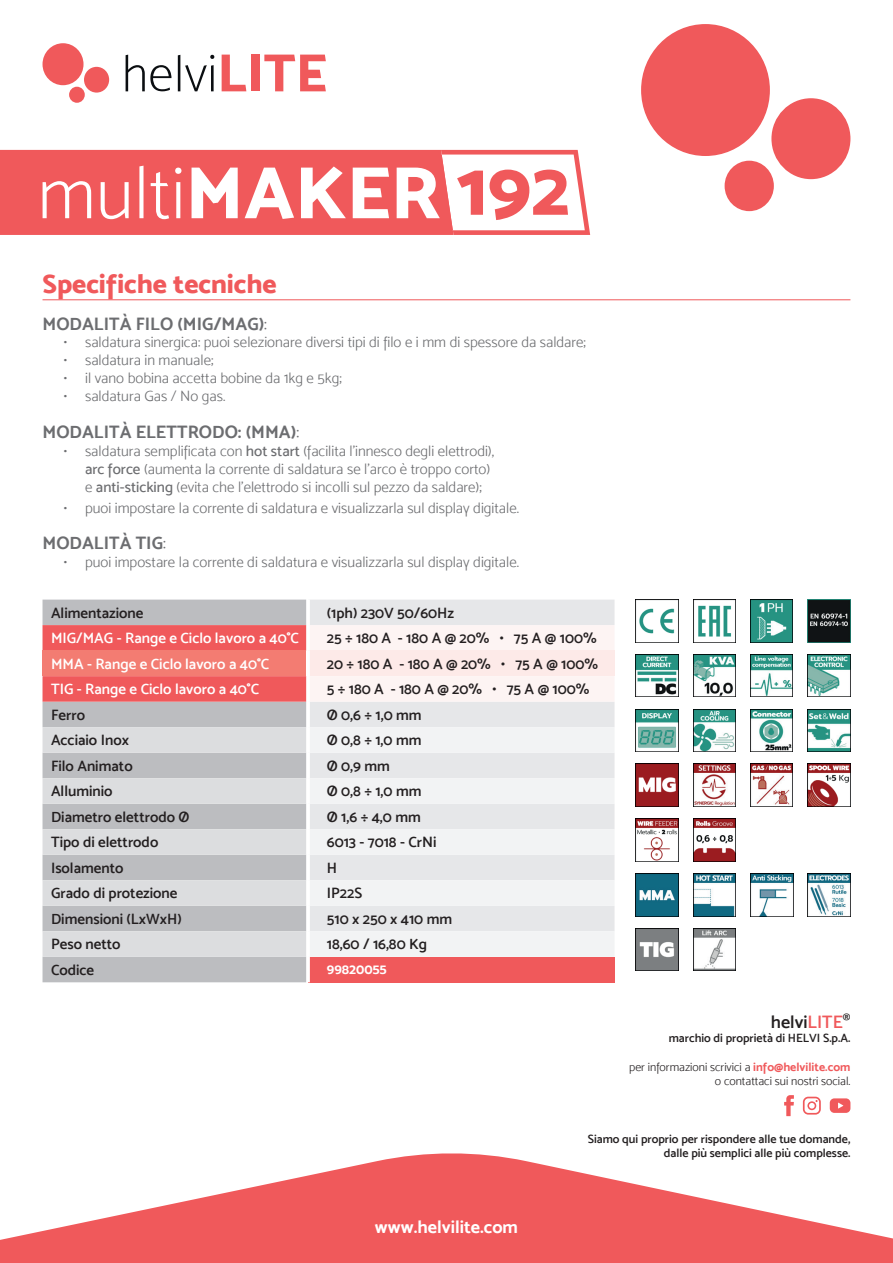
<style>
.page{position:relative;width:893px;height:1263px;background:#fff}
.page>*{position:absolute;margin:0;border:0;box-sizing:border-box;transform-origin:0 0}
.t1{font:78px "Mosk Extra Bold 800";color:#f0595b}
.t2{font:27px "Mosk Extra Bold 800";color:#f0595b}
.t3{font:18px "Mosk Bold 700";color:#6c6d70}
.t4{font:18px "Mosk Bold 700";color:#fff}
.t5{font:18px "Mosk Semi Bold 600";color:#231f20}
.t6{font:15px/18px "Mosk Light 300";color:#6c6d70}
.t7{font:15px/25.5px "Mosk Semi Bold 600";color:#231f20}
.t8{font:15px/25.5px "Mosk Semi Bold 600";color:#fff}
.t9{font:12px/14.4px "Mosk Semi Bold 600";color:#231f20;text-align:right}
.t10{font:12px/14.4px "Mosk Light 300";color:#231f20;text-align:right}
.t11{font:600 12px "Prompt";color:#fff}
.s1{font-family:"Mosk Light 300"}
.s2{font-family:"Mosk Medium 500"}
.s3{color:#f0595b}
.s4{font-family:"Mosk Bold 700";color:#f0595b}
</style>
<div class="page">
<svg style="left:0;top:1153px;width:893px;height:110px;fill:#f0595b"></svg>
<svg style="left:126px;top:55px;width:45px;height:36px"></svg>
<svg style="left:178px;top:55px;width:36px;height:36px"></svg>
<svg style="left:222px;top:55px;width:24px;height:36px"></svg>
<div style="left:251px;top:55px;width:8px;height:36px;background:#f0595b"></div>
<svg style="left:264px;top:55px;width:62px;height:36px"></svg>
<div style="left:84px;top:67px;width:25px;height:26px;background:#f0595b;border-radius:50%"></div>
<div style="left:69px;top:87px;width:16px;height:16px;background:#f0595b;border-radius:50%"></div>
<div style="left:43px;top:43px;width:41px;height:42px;background:#f0595b;border-radius:50%"></div>
<div style="left:771px;top:98px;width:79px;height:81px;background:#f0595b;border-radius:50%"></div>
<div style="left:725px;top:161px;width:49px;height:50px;background:#f0595b;border-radius:50%"></div>
<div style="left:641px;top:24px;width:129px;height:132px;background:#f0595b;border-radius:50%"></div>
<hr style="left:43px;top:300px;width:807px;height:1px;background:#f0595b">
<svg style="left:803px;top:1097px;width:18px;height:17px"></svg>
<svg style="left:830px;top:1098px;width:20px;height:15px"></svg>
<svg style="left:784px;top:1095px;width:10px;height:21px"></svg>
<div style="left:310px;top:600px;width:304px;height:127px;background:#e6e7e9"></div>
<svg style="left:310px;top:727px;width:304px;height:230px;fill:#f2f3f4"></svg>
<div style="left:308px;top:957px;width:306px;height:25px;background:#f0595b"></div>
<hr style="left:307px;top:957px;width:3px;height:25px;background:#fff">
<div style="left:43px;top:600px;width:263px;height:382px;background:#bcbdc0"></div>
<svg style="left:43px;top:625px;width:571px;height:77px"></svg>
<div style="left:43px;top:651px;width:263px;height:25px;background:#f37c72"></div>
<svg style="left:43px;top:727px;width:263px;height:230px;background:#cecfd1"></svg>
<img style="left:636px;top:600px;width:42px;height:34px">
<img style="left:693px;top:654px;width:43px;height:43px">
<img style="left:636px;top:709px;width:42px;height:43px">
<img style="left:636px;top:928px;width:42px;height:43px">
<img style="left:750px;top:764px;width:43px;height:42px">
<img style="left:693px;top:600px;width:43px;height:42px">
<img style="left:750px;top:600px;width:43px;height:42px">
<img style="left:808px;top:600px;width:42px;height:42px">
<img style="left:636px;top:764px;width:42px;height:42px">
<img style="left:693px;top:928px;width:43px;height:43px">
<img style="left:808px;top:764px;width:42px;height:42px">
<img style="left:693px;top:709px;width:43px;height:43px">
<img style="left:750px;top:654px;width:43px;height:43px">
<img style="left:751px;top:873px;width:42px;height:43px">
<img style="left:636px;top:819px;width:42px;height:42px">
<img style="left:808px;top:873px;width:42px;height:43px">
<img style="left:693px;top:819px;width:43px;height:42px">
<img style="left:808px;top:709px;width:42px;height:43px">
<img style="left:636px;top:873px;width:42px;height:43px">
<img style="left:693px;top:873px;width:43px;height:43px">
<img style="left:808px;top:654px;width:42px;height:43px">
<img style="left:750px;top:709px;width:43px;height:43px">
<img style="left:693px;top:764px;width:43px;height:42px">
<img style="left:636px;top:654px;width:42px;height:43px">
<svg style="left:0;top:150px;width:590px;height:85px"></svg>
<h2 class="t2" style="left:43px;top:267px;width:236px">Specifiche tecniche</h2>
<h1 class="t1" style="left:456px;top:140px;width:115px">192</h1>
<p class="t3" style="left:43px;top:313px;width:226px">MODALITÀ FILO (MIG/MAG)<span class="s1">:</span></p>
<p class="t6" style="left:64px;top:333px;width:524px">• saldatura sinergica: puoi selezionare diversi tipi di filo e i mm di spessore da saldare;</p>
<p class="t6" style="left:64px;top:351px;width:151px">• saldatura in manuale;</p>
<p class="t6" style="left:64px;top:369px;width:279px">• il vano bobina accetta bobine da 1kg e 5kg;</p>
<p class="t6" style="left:64px;top:387px;width:163px">• saldatura Gas / No gas.</p>
<p class="t3" style="left:43px;top:421px;width:258px">MODALITÀ ELETTRODO: (MMA)<span class="s1">:</span></p>
<p class="t6" style="left:85px;top:441px;width:411px;text-indent:-21px">• saldatura semplificata con <span class="s2">hot start</span> (facilita l’innesco degli elettrodi), <span class="s2">arc force</span> (aumenta la corrente di saldatura se l’arco è troppo corto) e <span class="s2">anti-sticking</span> (evita che l’elettrodo si incolli sul pezzo da saldare);</p>
<p class="t6" style="left:64px;top:498px;width:457px">• puoi impostare la corrente di saldatura e visualizzarla sul display digitale.</p>
<p class="t3" style="left:43px;top:532px;width:125px">MODALITÀ TIG<span class="s1">:</span></p>
<p class="t6" style="left:64px;top:552px;width:457px">• puoi impostare la corrente di saldatura e visualizzarla sul display digitale.</p>
<p class="t7" style="left:51px;top:600px;width:94px">Alimentazione</p>
<p class="t8" style="left:51px;top:625px;width:250px">MIG/MAG - Range e Ciclo lavoro a 40°C<br>MMA - Range e Ciclo lavoro a 40°C<br>TIG - Range e Ciclo lavoro a 40°C</p>
<p class="t7" style="left:51px;top:702px;width:140px">Ferro<br>Acciaio Inox<br>Filo Animato<br>Alluminio<br>Diametro elettrodo Ø<br>Tipo di elettrodo<br>Isolamento<br>Grado di protezione<br>Dimensioni (LxWxH)<br>Peso netto<br>Codice</p>
<p class="t7" style="left:327px;top:600px;width:273px">(1ph) 230V 50/60Hz<br>25 ÷ 180 A - 180 A @ 20% • 75 A @ 100%<br>20 ÷ 180 A - 180 A @ 20% • 75 A @ 100%<br>5 ÷ 180 A - 180 A @ 20% • 75 A @ 100%<br>Ø 0,6 ÷ 1,0 mm<br>Ø 0,8 ÷ 1,0 mm<br>Ø 0,9 mm<br>Ø 0,8 ÷ 1,0 mm<br>Ø 1,6 ÷ 4,0 mm<br>6013 - 7018 - CrNi<br>H<br>IP22S<br>510 x 250 x 410 mm<br>18,60 / 16,80 Kg</p>
<p class="t11" style="left:327px;top:961px;width:61px">99820055</p>
<p class="t5" style="left:771px;top:1011px;width:81px">helvi<span class="s3">LITE</span><sup>®</sup></p>
<p class="t9" style="left:669px;top:1030px;width:183px">marchio di proprietà di HELVI S.p.A.</p>
<p class="t10" style="left:629px;top:1059px;width:223px">per informazioni scrivici a <span class="s4">info@helvilite.com </span>o contattaci sui nostri social.</p>
<p class="t4" style="left:375px;top:1216px;width:144px">www.helvilite.com</p>
<p class="t9" style="left:588px;top:1131px;width:264px">Siamo qui proprio per rispondere alle tue domande, dalle più semplici alle più complesse.</p>
</div>
